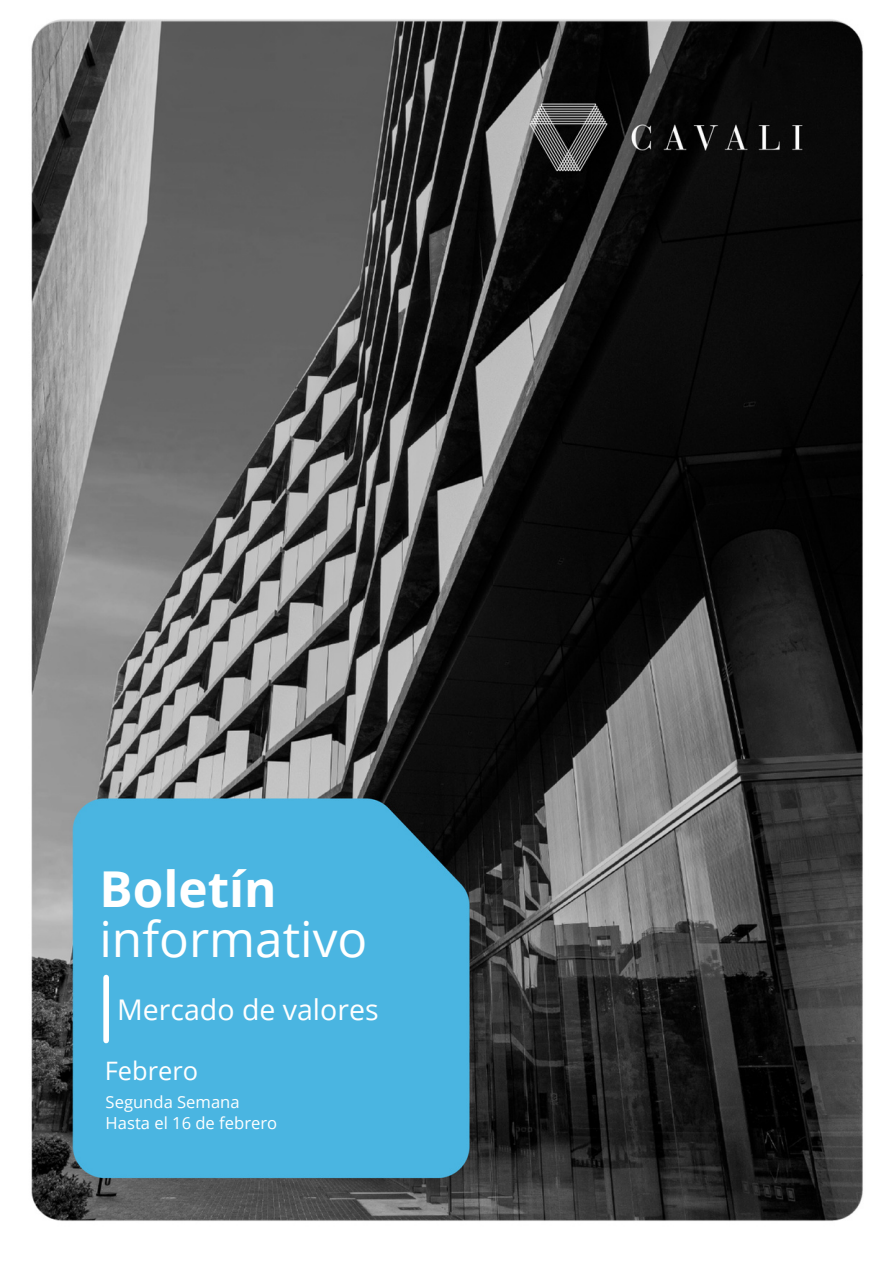
<style>
.page{position:relative;width:893px;height:1264px;background:#fff}
.page>*{position:absolute;margin:0;border:0;box-sizing:border-box;transform-origin:0 0}
.t1{font:49.5px "Open Sans";color:#fff}
.t2{font:700 49.5px "Open Sans";color:#fff}
.t3{font:28.5px "Open Sans";color:#fff}
.t4{font:25.35px "Open Sans";color:#fff}
.t5{font:16.5px/21.9px "Open Sans";color:#fff}
</style>
<div class="page">
<img style="left:31px;top:19px;width:832px;height:1202px">
<div style="left:103px;top:977px;width:6px;height:63px;background:#fff"></div>
<h1 class="t2" style="left:99px;top:853px;width:179px">Boletín</h1>
<h1 class="t1" style="left:99px;top:905px;width:269px">informativo</h1>
<h2 class="t3" style="left:117px;top:989px;width:263px">Mercado de valores</h2>
<h3 class="t4" style="left:105px;top:1052px;width:95px">Febrero</h3>
<p class="t5" style="left:106px;top:1090px;width:173px">Segunda Semana<br>Hasta el 16 de febrero</p>
</div>
